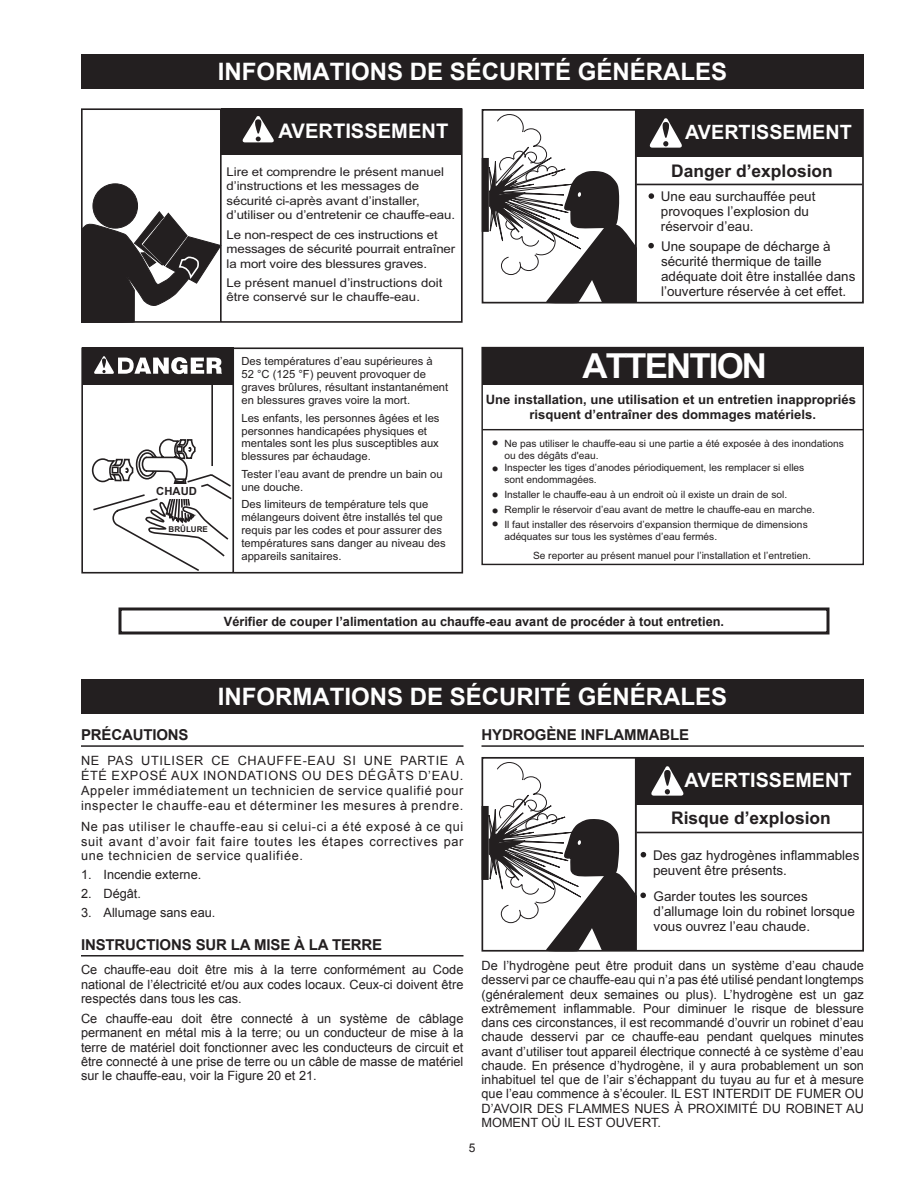
<style>
.page{position:relative;width:918px;height:1188px;background:#fff}
.page>*{position:absolute;margin:0;border:0;box-sizing:border-box;transform-origin:0 0}
.t1{font:700 34.5px "Arial";letter-spacing:-.055em;color:#fff}
.t2{font:700 24px "Arial";color:#fff}
.t3{font:700 20.1px "Arial";color:#fff}
.t4{font:700 19.8px "Arial";color:#fff}
.t5{font:700 17.4px "Arial";color:#231f20}
.t6{font:700 17.25px/25.7px "Arial";color:#231f20;text-align:justify}
.t7{font:700 15px "Arial";letter-spacing:-.01em;color:#231f20}
.t8{font:13.5px/15px "Arial";color:#231f20}
.t9{font:700 12.9px/15.5px "Arial";color:#231f20;text-align:center}
.t10{font:12.75px/14.2px "Arial";color:#231f20;text-align:justify}
.t11{font:700 12.75px "Arial";color:#231f20}
.t12{font:12.15px/14.5px "Arial";letter-spacing:-.005em;color:#231f20;scale:1.1 1}
.t13{font:12px "Arial";color:#231f20}
.t14{font:11.25px/12.9px "Arial";color:#231f20}
.t15{font:700 11.25px "Arial";color:#231f20}
.t16{font:10.05px/12.1px "Arial";color:#231f20}
.t17{font:700 8.1px "Arial";color:#231f20}
</style>
<div class="page">
<hr style="left:81px;top:745px;width:383px;height:2px;background:#231f20">
<hr style="left:81px;top:955px;width:383px;height:2px;background:#231f20">
<hr style="left:482px;top:745px;width:382px;height:2px;background:#231f20">
<div style="left:635px;top:758px;width:228px;height:47px;background:#231f20"></div>
<hr style="left:637px;top:832px;width:225px;height:1px;background:#231f20">
<div style="left:482px;top:757px;width:382px;height:195px;border:2px solid #231f20"></div>
<div style="left:482px;top:807px;width:6px;height:72px;background:#231f20"></div>
<svg style="left:488px;top:757px;width:196px;height:195px"></svg>
<div style="left:81px;top:680px;width:783px;height:34px;background:#231f20"></div>
<div style="left:118px;top:608px;width:712px;height:26px;border:3px solid #231f20"></div>
<svg style="left:81px;top:108px;width:382px;height:215px"></svg>
<svg style="left:242px;top:116px;width:33px;height:26px"></svg>
<div style="left:93px;top:184px;width:45px;height:44px;background:#231f20;border-radius:50%"></div>
<div style="left:93px;top:183px;width:45px;height:46px;border:1px solid #231f20;border-radius:50%"></div>
<svg style="left:81px;top:211px;width:140px;height:112px"></svg>
<div style="left:81px;top:54px;width:783px;height:34px;background:#231f20"></div>
<svg style="left:81px;top:347px;width:382px;height:227px"></svg>
<div style="left:635px;top:110px;width:228px;height:47px;background:#231f20"></div>
<svg style="left:649px;top:118px;width:33px;height:30px"></svg>
<hr style="left:637px;top:184px;width:225px;height:1px;background:#231f20">
<div style="left:482px;top:109px;width:382px;height:194px;border:2px solid #231f20"></div>
<div style="left:483px;top:159px;width:5px;height:72px;background:#231f20"></div>
<div style="left:482px;top:158px;width:7px;height:74px;border:2px solid #231f20"></div>
<svg style="left:489px;top:109px;width:149px;height:194px"></svg>
<svg style="left:649px;top:193px;width:5px;height:6px"></svg>
<svg style="left:648px;top:243px;width:6px;height:5px"></svg>
<div style="left:483px;top:348px;width:380px;height:37px;background:#231f20"></div>
<div style="left:482px;top:347px;width:382px;height:218px;border:1px solid #231f20"></div>
<hr style="left:483px;top:429px;width:380px;height:1px;background:#231f20">
<h2 class="t2" style="left:218px;top:56px;width:511px">INFORMATIONS DE SÉCURITÉ GÉNÉRALES</h2>
<h3 class="t3" style="left:279px;top:118px;width:171px">AVERTISSEMENT</h3>
<p class="t12" style="left:227px;top:164px;width:209px">Lire et comprendre le présent manuel d’instructions et les messages de sécurité ci-après avant d’installer, d’utiliser ou d’entretenir ce chauffe-eau.</p>
<p class="t12" style="left:227px;top:227px;width:209px">Le non-respect de ces instructions et messages de sécurité pourrait entraîner la mort voire des blessures graves.</p>
<p class="t12" style="left:227px;top:275px;width:198px">Le présent manuel d’instructions doit être conservé sur le chauffe-eau.</p>
<p class="t15" style="left:156px;top:484px;width:42px">CHAUD</p>
<p class="t17" style="left:169px;top:524px;width:41px">BRÛLURE</p>
<p class="t14" style="left:241px;top:355px;width:208px">Des températures d’eau supérieures à<br>52 °C (125 °F) peuvent provoquer de graves brûlures, résultant instantanément en blessures graves voire la mort.</p>
<p class="t14" style="left:241px;top:411px;width:200px">Les enfants, les personnes âgées et les personnes handicapées physiques et mentales sont les plus susceptibles aux blessures par échaudage.</p>
<p class="t14" style="left:241px;top:468px;width:203px">Tester l’eau avant de prendre un bain ou une douche.</p>
<p class="t14" style="left:241px;top:498px;width:206px">Des limiteurs de température tels que mélangeurs doivent être installés tel que requis par les codes et pour assurer des températures sans danger au niveau des appareils sanitaires.</p>
<h3 class="t4" style="left:685px;top:119px;width:168px">AVERTISSEMENT</h3>
<h3 class="t5" style="left:671px;top:159px;width:163px">Danger d’explosion</h3>
<p class="t8" style="left:661px;top:189px;width:156px">Une eau surchauffée peut provoques l’explosion du réservoir d’eau.</p>
<p class="t8" style="left:661px;top:239px;width:196px">Une soupape de décharge à sécurité thermique de taille adéquate doit être installée dans l’ouverture réservée à cet effet.</p>
<h1 class="t1" style="left:582px;top:343px;width:186px">ATTENTION</h1>
<p class="t9" style="left:486px;top:392px;width:372px">Une installation, une utilisation et un entretien inappropriés risquent d’entraîner des dommages matériels.</p>
<p class="t16" style="left:504px;top:437px;width:341px">Ne pas utiliser le chauffe-eau si une partie a été exposée à des inondations ou des dégâts d'eau.<br>Inspecter les tiges d’anodes périodiquement, les remplacer si elles<br>sont endommagées.</p>
<p class="t16" style="left:504px;top:487px;width:312px;line-height:15px">Installer le chauffe-eau à un endroit où il existe un drain de sol.<br>Remplir le réservoir d’eau avant de mettre le chauffe-eau en marche.<br>Il faut installer des réservoirs d’expansion thermique de dimensions</p>
<p class="t16" style="left:504px;top:531px;width:214px">adéquates sur tous les systèmes d’eau fermés.</p>
<h3 class="t6" style="left:492px;top:431px;width:8px">• • •</h3>
<h3 class="t6" style="left:492px;top:504px;width:8px;line-height:14px">• •</h3>
<p class="t16" style="left:533px;top:550px;width:279px">Se reporter au présent manuel pour l’installation et l’entretien.</p>
<p class="t11" style="left:224px;top:613px;width:502px">Vérifier de couper l’alimentation au chauffe-eau avant de procéder à tout entretien.</p>
<h2 class="t2" style="left:218px;top:681px;width:511px">INFORMATIONS DE SÉCURITÉ GÉNÉRALES</h2>
<p class="t7" style="left:81px;top:725px;width:109px">PRÉCAUTIONS</p>
<p class="t10" style="left:81px;top:754px;width:385px;line-height:14.9px">NE PAS UTILISER CE CHAUFFE-EAU SI UNE PARTIE A ÉTÉ EXPOSÉ AUX INONDATIONS OU DES DÉGÂTS D’EAU.<br>Appeler immédiatement un technicien de service qualifié pour inspecter le chauffe-eau et déterminer les mesures à prendre.</p>
<p class="t10" style="left:81px;top:819px;width:384px;line-height:14.9px">Ne pas utiliser le chauffe-eau si celui-ci a été exposé à ce qui suit avant d’avoir fait faire toutes les étapes correctives par une technicien de service qualifiée.</p>
<p class="t10" style="left:81px;top:868px;width:122px">1. Incendie externe.</p>
<p class="t10" style="left:81px;top:886px;width:62px">2. Dégât.</p>
<p class="t10" style="left:81px;top:905px;width:136px">3. Allumage sans eau.</p>
<p class="t7" style="left:81px;top:934px;width:303px">INSTRUCTIONS SUR LA MISE À LA TERRE</p>
<p class="t10" style="left:81px;top:963px;width:384px">Ce chauffe-eau doit être mis à la terre conformément au Code national de l’électricité et/ou aux codes locaux. Ceux-ci doivent être respectés dans tous les cas.</p>
<p class="t10" style="left:81px;top:1012px;width:384px">Ce chauffe-eau doit être connecté à un système de câblage permanent en métal mis à la terre; ou un conducteur de mise à la terre de matériel doit fonctionner avec les conducteurs de circuit et être connecté à une prise de terre ou un câble de masse de matériel sur le chauffe-eau, voir la Figure 20 et 21.</p>
<p class="t7" style="left:482px;top:725px;width:209px">HYDROGÈNE INFLAMMABLE</p>
<h3 class="t4" style="left:685px;top:767px;width:168px">AVERTISSEMENT</h3>
<h3 class="t5" style="left:671px;top:806px;width:161px">Risque d’explosion</h3>
<p class="t8" style="left:653px;top:848px;width:208px">Des gaz hydrogènes inflammables peuvent être présents.</p>
<p class="t8" style="left:654px;top:889px;width:203px">Garder toutes les sources d’allumage loin du robinet lorsque vous ouvrez l’eau chaude.</p>
<p class="t10" style="left:482px;top:959px;width:384px">De l’hydrogène peut être produit dans un système d’eau chaude desservi par ce chauffe-eau qui n’a pas été utilisé pendant longtemps (généralement deux semaines ou plus). L’hydrogène est un gaz extrêmement inflammable. Pour diminuer le risque de blessure dans ces circonstances, il est recommandé d’ouvrir un robinet d’eau chaude desservi par ce chauffe-eau pendant quelques minutes avant d’utiliser tout appareil électrique connecté à ce système d’eau chaude. En présence d’hydrogène, il y aura probablement un son inhabituel tel que de l’air s’échappant du tuyau au fur et à mesure que l’eau commence à s’écouler. IL EST INTERDIT DE FUMER OU D’AVOIR DES FLAMMES NUES À PROXIMITÉ DU ROBINET AU MOMENT OÙ IL EST OUVERT.</p>
<p class="t13" style="left:469px;top:1140px;width:8px">5</p>
</div>
